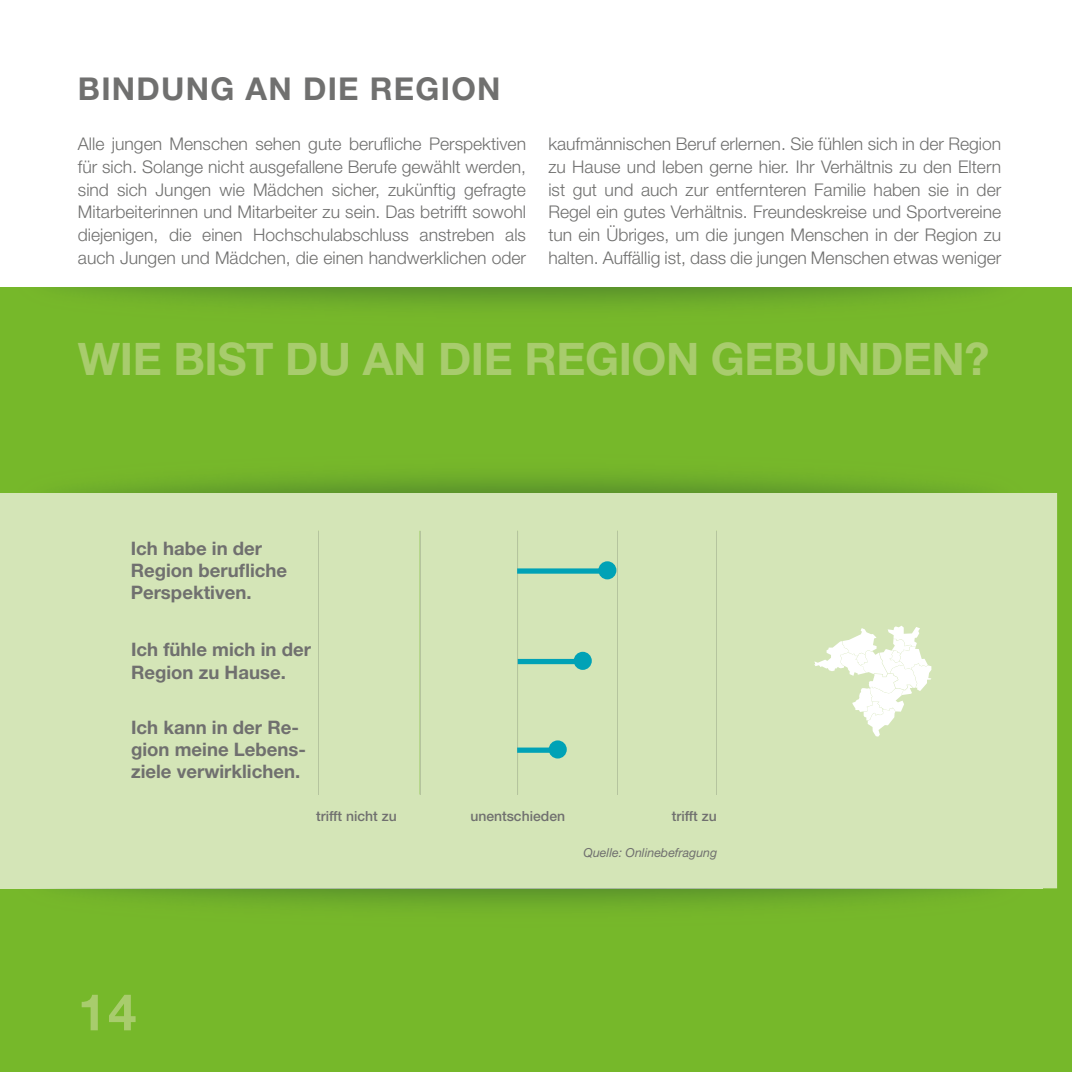
<style>
.page{position:relative;width:1072px;height:1072px;background:#fff}
.page>*{position:absolute;margin:0;border:0;box-sizing:border-box;transform-origin:0 0}
.t1{font:700 50.75px "Helvetica Neue LT Pro";color:#a8cc6d}
.t2{font:700 44.98px "Helvetica Neue LT Pro";letter-spacing:-.01em;color:#a8cc6d}
.t3{font:700 31.5px "Helvetica Neue LT Pro";letter-spacing:.04em;color:#70706f}
.t4{font:700 18.55px/22.2px "Helvetica Neue LT Pro";color:#70706f}
.t5{font:300 17.5px/22.8px "Helvetica Neue LT Pro";color:#70706f;text-align:justify}
.t6{font:500 14px "Helvetica Neue LT Pro";color:#70706f}
.t7{font:italic 12.42px "Helvetica Neue LT Pro";color:#70706f}
</style>
<div class="page">
<div style="left:1057px;top:288px;width:14px;height:783px;background:#76b82a"></div>
<div style="left:0;top:288px;width:1057px;height:783px;background:#76b82a"></div>
<div style="left:0;top:493px;width:1057px;height:395px;background:#d4e5b7"></div>
<img style="left:0;top:888px;width:1042px;height:1px">
<hr style="left:318px;top:531px;width:1px;height:263px;background:#b5c49e">
<hr style="left:420px;top:531px;width:1px;height:263px;background:#b5c49e">
<hr style="left:517px;top:531px;width:1px;height:263px;background:#b5c49e">
<hr style="left:617px;top:531px;width:1px;height:263px;background:#b5c49e">
<hr style="left:716px;top:531px;width:1px;height:263px;background:#b5c49e">
<div style="left:517px;top:568px;width:88px;height:5px;background:#00a2b6"></div>
<div style="left:598px;top:561px;width:18px;height:18px;background:#00a2b6;border-radius:50%"></div>
<div style="left:517px;top:659px;width:64px;height:5px;background:#00a2b6"></div>
<div style="left:573px;top:651px;width:19px;height:19px;background:#00a2b6;border-radius:50%"></div>
<div style="left:517px;top:747px;width:39px;height:5px;background:#00a2b6"></div>
<div style="left:548px;top:740px;width:19px;height:18px;background:#00a2b6;border-radius:50%"></div>
<svg style="left:814px;top:625px;width:117px;height:111px;background:#e5efd4"></svg>
<h3 class="t3" style="left:78px;top:70px;width:424px">BINDUNG AN DIE REGION</h3>
<p class="t5" style="left:78px;top:132px;width:449px">Alle jungen Menschen sehen gute berufliche Perspektiven für sich. Solange nicht ausgefallene Berufe gewählt werden, sind sich Jungen wie Mädchen sicher, zukünftig gefragte Mitarbeiterinnen und Mitarbeiter zu sein. Das betrifft sowohl diejenigen, die einen Hochschulabschluss anstreben als auch Jungen und Mädchen, die einen handwerklichen oder</p>
<p class="t5" style="left:548px;top:132px;width:454px">kaufmännischen Beruf erlernen. Sie fühlen sich in der Region zu Hause und leben gerne hier. Ihr Verhältnis zu den Eltern ist gut und auch zur entfernteren Familie haben sie in der Regel ein gutes Verhältnis. Freundeskreise und Sportvereine tun ein Übriges, um die jungen Menschen in der Region zu halten. Auffällig ist, dass die jungen Menschen etwas weniger</p>
<h2 class="t2" style="left:78px;top:331px;width:913px">WIE BIST DU AN DIE REGION GEBUNDEN?</h2>
<p class="t4" style="left:131px;top:536px;width:158px">Ich habe in der<br>Region berufliche<br>Perspektiven.</p>
<p class="t4" style="left:131px;top:638px;width:181px">Ich fühle mich in der<br>Region zu Hause.</p>
<p class="t4" style="left:131px;top:715px;width:177px">Ich kann in der Re&shy;gion meine Lebens&shy;ziele verwirklichen.</p>
<p class="t6" style="left:316px;top:807px;width:82px">trifft nicht zu</p>
<p class="t6" style="left:671px;top:807px;width:46px">trifft zu</p>
<p class="t6" style="left:470px;top:807px;width:96px">unentschieden</p>
<h1 class="t1" style="left:78px;top:980px;width:60px">14</h1>
<p class="t7" style="left:583px;top:844px;width:135px">Quelle: Onlinebefragung</p>
</div>
